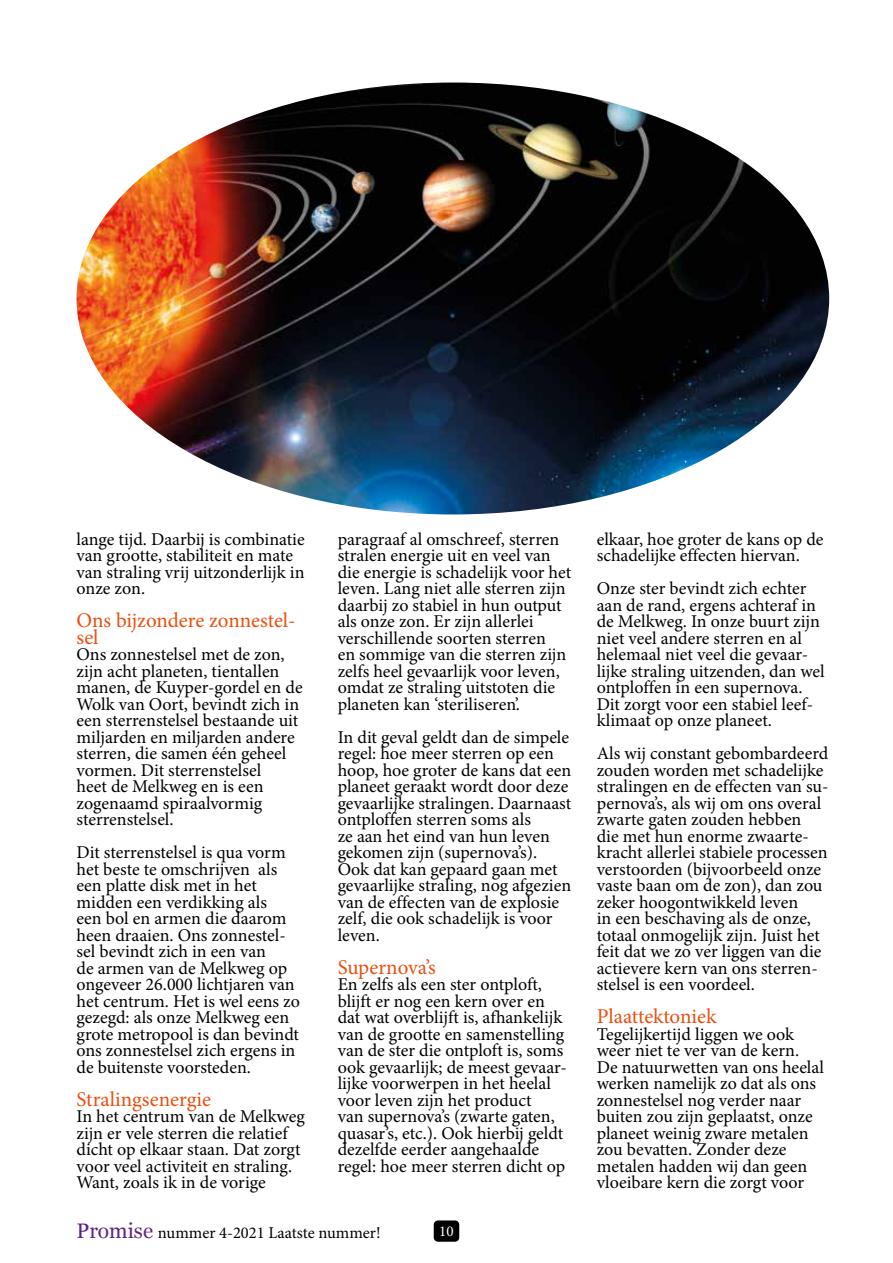
<style>
.page{position:relative;width:893px;height:1263px;background:#fff}
.page>*{position:absolute;margin:0;border:0;box-sizing:border-box;transform-origin:0 0}
.t1{font:21px/16.5px "Minion Pro";letter-spacing:-.005em;color:#e94e0f}
.t2{font:18px/16.5px "Minion Pro";color:#000}
.t3{font:16.5px "Minion Pro";color:#000}
.t4{font:15px "Minion Pro";color:#fff}
.s1{font-family:"Georgia";font-size:21px;color:#5c2483}
</style>
<div class="page">
<div style="left:434px;top:1220px;width:25px;height:22px;background:#000;border-radius:4px"></div>
<img style="left:77px;top:82px;width:752px;height:432px">
<p class="t2" style="left:77px;top:531px;width:230px">lange tijd. Daarbij is combinatie van grootte, stabiliteit en mate van straling vrij uitzonderlijk in onze zon.  </p>
<p class="t1" style="left:77px;top:612px;width:221px">Ons bijzondere zonnestel&shy;sel</p>
<p class="t2" style="left:77px;top:646px;width:228px">Ons zonnestelsel met de zon, zijn acht planeten, tientallen manen, de Kuyper-gordel en de<br>Wolk van Oort, bevindt zich in een sterrenstelsel bestaande uit miljarden en miljarden andere sterren, die samen één geheel vormen. Dit sterrenstelsel<br>heet de Melkweg en is een zogenaamd spiraalvormig sterrenstelsel.</p>
<p class="t2" style="left:77px;top:844px;width:225px">Dit sterrenstelsel is qua vorm het beste te omschrijven als een platte disk met in het midden een verdikking als<br>een bol en armen die daarom heen draaien. Ons zonnestel&shy;sel bevindt zich in een van<br>de armen van de Melkweg op ongeveer 26.000 lichtjaren van het centrum. Het is wel eens zo gezegd: als onze Melkweg een grote metropool is dan bevindt ons zonnestelsel zich ergens in de buitenste voorsteden.</p>
<p class="t1" style="left:77px;top:1091px;width:136px">Stralingsenergie</p>
<p class="t2" style="left:77px;top:1108px;width:230px">In het centrum van de Melkweg zijn er vele sterren die relatief dicht op elkaar staan. Dat zorgt voor veel activiteit en straling.<br>Want, zoals ik in de vorige</p>
<p class="t2" style="left:338px;top:531px;width:235px">paragraaf al omschreef, sterren stralen energie uit en veel van die energie is schadelijk voor het leven. Lang niet alle sterren zijn daarbij zo stabiel in hun output als onze zon. Er zijn allerlei verschillende soorten sterren<br>en sommige van die sterren zijn zelfs heel gevaarlijk voor leven, omdat ze straling uitstoten die planeten kan ‘steriliseren’.</p>
<p class="t2" style="left:338px;top:729px;width:235px">In dit geval geldt dan de simpele regel: hoe meer sterren op een hoop, hoe groter de kans dat een planeet geraakt wordt door deze gevaarlijke stralingen. Daarnaast ontploffen sterren soms als<br>ze aan het eind van hun leven gekomen zijn (supernova’s).<br>Ook dat kan gepaard gaan met gevaarlijke straling, nog afgezien van de effecten van de explosie zelf, die ook schadelijk is voor leven.</p>
<p class="t1" style="left:338px;top:959px;width:100px">Supernova’s</p>
<p class="t2" style="left:338px;top:976px;width:231px">En zelfs als een ster ontploft, blijft er nog een kern over en dat wat overblijft is, afhankelijk van de grootte en samenstelling van de ster die ontploft is, soms ook gevaarlijk; de meest gevaar&shy;lijke voorwerpen in het heelal voor leven zijn het product<br>van supernova’s (zwarte gaten, quasar’s, etc.). Ook hierbij geldt dezelfde eerder aangehaalde regel: hoe meer sterren dicht op</p>
<p class="t3" style="left:77px;top:1221px;width:306px"><span class="s1">Promise</span> nummer 4-2021 Laatste nummer!</p>
<p class="t4" style="left:439px;top:1221px;width:16px">10</p>
<p class="t2" style="left:597px;top:531px;width:228px">elkaar, hoe groter de kans op de schadelijke effecten hiervan.</p>
<p class="t2" style="left:597px;top:580px;width:230px">Onze ster bevindt zich echter aan de rand, ergens achteraf in de Melkweg. In onze buurt zijn niet veel andere sterren en al helemaal niet veel die gevaar&shy;lijke straling uitzenden, dan wel ontploffen in een supernova.<br>Dit zorgt voor een stabiel leef&shy;klimaat op onze planeet.</p>
<p class="t2" style="left:597px;top:745px;width:233px">Als wij constant gebombardeerd zouden worden met schadelijke stralingen en de effecten van su&shy;pernova’s, als wij om ons overal zwarte gaten zouden hebben<br>die met hun enorme zwaarte&shy;kracht allerlei stabiele processen verstoorden (bijvoorbeeld onze vaste baan om de zon), dan zou zeker hoogontwikkeld leven<br>in een beschaving als de onze, totaal onmogelijk zijn. Juist het feit dat we zo ver liggen van die actievere kern van ons sterren&shy;stelsel is een voordeel.   </p>
<p class="t1" style="left:597px;top:1008px;width:121px">Plaattektoniek</p>
<p class="t2" style="left:597px;top:1026px;width:229px">Tegelijkertijd liggen we ook weer niet te ver van de kern.<br>De natuurwetten van ons heelal werken namelijk zo dat als ons zonnestelsel nog verder naar buiten zou zijn geplaatst, onze planeet weinig zware metalen zou bevatten. Zonder deze metalen hadden wij dan geen vloeibare kern die zorgt voor</p>
</div>
